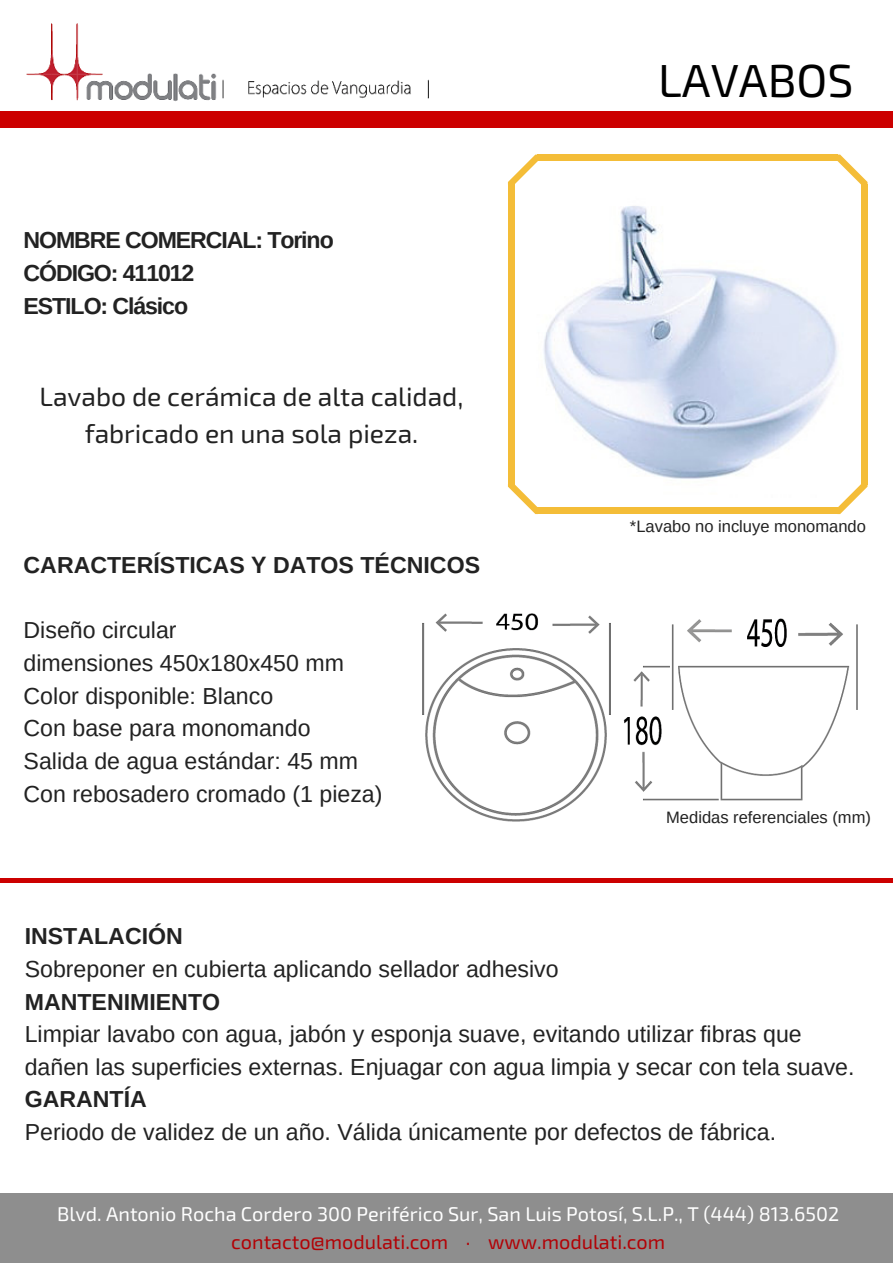
<style>
.page{position:relative;width:893px;height:1263px;background:#fff}
.page>*{position:absolute;margin:0;border:0;box-sizing:border-box;transform-origin:0 0}
.t1{font:46.35px "Exo 2";color:#000}
.t2{font:26.4px/37px "Exo 2";color:#222;text-align:center}
.t3{font:23.1px/32.5px "Arimo";color:#222}
.t4{font:700 23.1px "Arimo";color:#222}
.t5{font:700 23.1px/32.5px "Arimo";letter-spacing:-.05em;color:#222}
.t6{font:19.8px "Exo 2";color:#fff}
.t7{font:19.8px "Exo 2";color:#b20105}
.t8{font:16.5px "Arimo";color:#222}
</style>
<div class="page">
<img style="left:26px;top:23px;width:403px;height:79px">
<div style="left:0;top:1192px;width:892px;height:70px;background:#8e8e8e"></div>
<img style="left:543px;top:206px;width:295px;height:273px">
<div style="left:861px;top:184px;width:6px;height:301px;background:#f4bd38"></div>
<svg style="left:837px;top:484px;width:30px;height:30px"></svg>
<svg style="left:508px;top:484px;width:30px;height:30px"></svg>
<div style="left:537px;top:508px;width:301px;height:6px;background:#f4bd38"></div>
<div style="left:537px;top:155px;width:301px;height:6px;background:#f4bd38"></div>
<svg style="left:837px;top:155px;width:30px;height:30px"></svg>
<div style="left:508px;top:184px;width:6px;height:301px;background:#f4bd38"></div>
<svg style="left:508px;top:155px;width:30px;height:30px"></svg>
<img style="left:422px;top:613px;width:436px;height:209px">
<hr style="left:0;top:878px;width:892px;height:4px;background:#c00">
<div style="left:0;top:111px;width:892px;height:17px;background:#c00"></div>
<p class="t5" style="left:24px;top:224px;width:312px">NOMBRE COMERCIAL: Torino<br>CÓDIGO: 411012<br>ESTILO: Clásico</p>
<p class="t2" style="left:39px;top:377px;width:425px">Lavabo de cerámica de alta calidad, fabricado en una sola pieza.</p>
<p class="t4" style="left:24px;top:552px;width:458px">CARACTERÍSTICAS Y DATOS TÉCNICOS</p>
<p class="t3" style="left:24px;top:614px;width:360px">Diseño circular<br>dimensiones 450x180x450 mm<br>Color disponible: Blanco<br>Con base para monomando<br>Salida de agua estándar: 45 mm<br>Con rebosadero cromado (1 pieza)</p>
<h1 class="t1" style="left:658px;top:50px;width:197px">LAVABOS</h1>
<p class="t8" style="left:630px;top:517px;width:237px">*Lavabo no incluye monomando</p>
<p class="t8" style="left:666px;top:808px;width:206px">Medidas referenciales (mm)</p>
<p class="t4" style="left:25px;top:923px;width:160px">INSTALACIÓN</p>
<p class="t3" style="left:25px;top:952px;width:535px">Sobreponer en cubierta aplicando sellador adhesivo</p>
<p class="t4" style="left:25px;top:988px;width:197px">MANTENIMIENTO</p>
<p class="t3" style="left:25px;top:1018px;width:831px">Limpiar lavabo con agua, jabón y esponja suave, evitando utilizar fibras que dañen las superficies externas. Enjuagar con agua limpia y secar con tela suave.</p>
<p class="t4" style="left:25px;top:1086px;width:124px">GARANTÍA</p>
<p class="t3" style="left:25px;top:1115px;width:752px">Periodo de validez de un año. Válida únicamente por defectos de fábrica.</p>
<p class="t6" style="left:57px;top:1201px;width:783px">Blvd. Antonio Rocha Cordero 300 Periférico Sur, San Luis Potosí, S.L.P., T (444) 813.6502</p>
<p class="t7" style="left:231px;top:1229px;width:435px">contacto@modulati.com · www.modulati.com</p>
</div>
